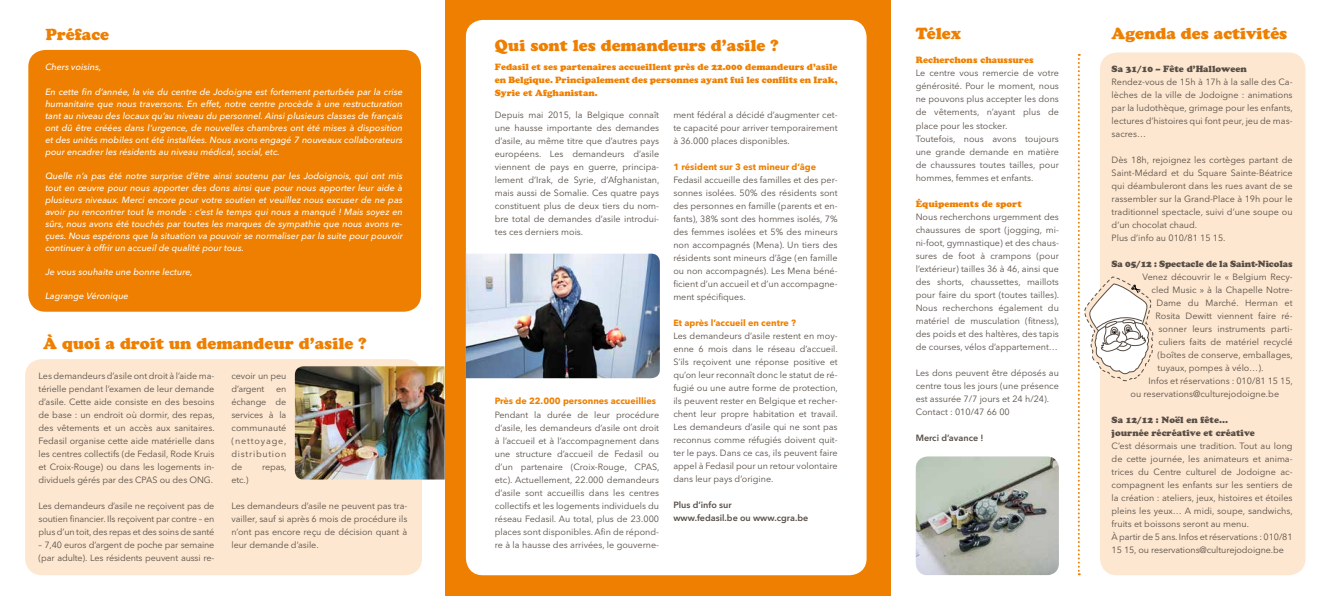
<style>
.page{position:relative;width:1324px;height:596px;background:#fff}
.page>*{position:absolute;margin:0;border:0;box-sizing:border-box;transform-origin:0 0}
.t1{font:16px "Cooper Black Std";color:#ee7f00}
.t2{font:9px/13px "Avenir Next LT Pro";color:#584e46;text-align:justify}
.t3{font:italic 500 9px/12px "Avenir Next LT Pro";color:#fff;text-align:justify}
.t4{font:9px/13px "Cooper Black Std";color:#ee7f00;text-align:justify}
.t5{font:9px/13px "Cooper Black Std";color:#584e46}
.t6{font:700 9px "Avenir Next LT Pro";color:#ee7f00}
.t7{font:600 9px/13px "Avenir Next LT Pro";color:#584e46}
</style>
<div class="page">
<div style="left:28px;top:50px;width:393px;height:261px;background:#ee7f00;border-radius:17px"></div>
<div style="left:445px;top:0;width:445px;height:595px;background:#ee7f00"></div>
<div style="left:466px;top:20px;width:400px;height:555px;background:#fff;border-radius:17px"></div>
<div style="left:1100px;top:52px;width:205px;height:523px;background:#fde7d0;border-radius:17px"></div>
<img style="left:916px;top:456px;width:143px;height:118px">
<div style="left:25px;top:359px;width:397px;height:216px;background:#fde7d0;border-radius:17px"></div>
<img style="left:295px;top:366px;width:150px;height:113px">
<img style="left:466px;top:253px;width:194px;height:125px">
<svg style="left:1078px;top:54px;width:76px;height:521px"></svg>
<h1 class="t1" style="left:45px;top:24px;width:65px">Préface</h1>
<p class="t3" style="left:45px;top:61px;width:57px">Chers voisins,</p>
<p class="t3" style="left:45px;top:85px;width:359px">En cette fin d’année, la vie du centre de Jodoigne est fortement perturbée par la crise humanitaire que nous traversons. En effet, notre centre procède à une restructuration tant au niveau des locaux qu’au niveau du personnel. Ainsi plusieurs classes de français ont dû être créées dans l’urgence, de nouvelles chambres ont été mises à disposition et des unités mobiles ont été installées. Nous avons engagé 7 nouveaux collaborateurs pour encadrer les résidents au niveau médical, social, etc.</p>
<p class="t3" style="left:45px;top:169px;width:359px">Quelle n’a pas été notre surprise d’être ainsi soutenu par les Jodoignois, qui ont mis tout en œuvre pour nous apporter des dons ainsi que pour nous apporter leur aide à plusieurs niveaux. Merci encore pour votre soutien et veuillez nous excuser de ne pas avoir pu rencontrer tout le monde : c’est le temps qui nous a manqué ! Mais soyez en sûrs, nous avons été touchés par toutes les marques de sympathie que nous avons re&shy;çues. Nous espérons que la situation va pouvoir se normaliser par la suite pour pouvoir continuer à offrir un accueil de qualité pour tous.</p>
<p class="t3" style="left:45px;top:265px;width:149px">Je vous souhaite une bonne lecture,</p>
<p class="t3" style="left:45px;top:289px;width:85px">Lagrange Véronique</p>
<h1 class="t1" style="left:43px;top:333px;width:325px">À quoi a droit un demandeur d’asile ?</h1>
<p class="t2" style="left:39px;top:369px;width:178px">Les demandeurs d’asile ont droit à l’aide ma&shy;térielle pendant l’examen de leur demande d’asile. Cette aide consiste en des besoins de base : un endroit où dormir, des repas, des vêtements et un accès aux sanitaires.<br>Fedasil organise cette aide matérielle dans les centres collectifs (de Fedasil, Rode Kruis et Croix-Rouge) ou dans les logements in&shy;dividuels gérés par des CPAS ou des ONG.</p>
<p class="t2" style="left:39px;top:499px;width:177px">Les demandeurs d’asile ne reçoivent pas de soutien financier. Ils reçoivent par contre – en plus d’un toit, des repas et des soins de santé</p>
<p class="t2" style="left:39px;top:538px;width:177px">– 7,40 euros d’argent de poche par semaine (par adulte). Les résidents peuvent aussi re-</p>
<p class="t2" style="left:231px;top:369px;width:56px">cevoir un peu d’argent</p>
<p class="t2" style="left:231px;top:382px;width:57px;text-indent:45px">en échange de services à la communauté (nettoyage, distribution de</p>
<p class="t2" style="left:262px;top:460px;width:26px">repas,</p>
<p class="t2" style="left:231px;top:473px;width:19px">etc.)</p>
<p class="t2" style="left:231px;top:499px;width:177px">Les demandeurs d’asile ne peuvent pas tra&shy;vailler, sauf si après 6 mois de procédure ils n’ont pas encore reçu de décision quant à leur demande d’asile.</p>
<h1 class="t1" style="left:495px;top:36px;width:285px">Qui sont les demandeurs d’asile ?</h1>
<p class="t4" style="left:495px;top:60px;width:344px">Fedasil et ses partenaires accueillent près de 22.000 demandeurs d’asile en Belgique. Principalement des personnes ayant fui les conflits en Irak, Syrie et Afghanistan.</p>
<p class="t2" style="left:495px;top:108px;width:166px">Depuis mai 2015, la Belgique connaît une hausse importante des demandes d’asile, au même titre que d’autres pays européens. Les demandeurs d’asile viennent de pays en guerre, principa&shy;lement d’Irak, de Syrie, d’Afghanistan, mais aussi de Somalie. Ces quatre pays constituent plus de deux tiers du nom&shy;bre total de demandes d’asile introdui&shy;tes ces derniers mois.</p>
<p class="t2" style="left:673px;top:108px;width:166px">ment fédéral a décidé d’augmenter cet&shy;te capacité pour arriver temporairement à 36.000 places disponibles.</p>
<p class="t6" style="left:673px;top:161px;width:144px">1 résident sur 3 est mineur d’âge</p>
<p class="t2" style="left:673px;top:173px;width:166px">Fedasil accueille des familles et des per&shy;sonnes isolées. 50% des résidents sont des personnes en famille (parents et en&shy;fants), 38% sont des hommes isolés, 7% des femmes isolées et 5% des mineurs non accompagnés (Mena). Un tiers des résidents sont mineurs d’âge (en famille ou non accompagnés). Les Mena béné&shy;ficient d’un accueil et d’un accompagne&shy;ment spécifiques.</p>
<p class="t6" style="left:673px;top:317px;width:124px">Et après l’accueil en centre ?</p>
<p class="t2" style="left:673px;top:329px;width:166px">Les demandeurs d’asile restent en moy&shy;enne 6 mois dans le réseau d’accueil.<br>S’ils reçoivent une réponse positive et qu’on leur reconnaît donc le statut de ré&shy;fugié ou une autre forme de protection, ils peuvent rester en Belgique et recher&shy;chent leur propre habitation et travail.<br>Les demandeurs d’asile qui ne sont pas reconnus comme réfugiés doivent quit&shy;ter le pays. Dans ce cas, ils peuvent faire appel à Fedasil pour un retour volontaire dans leur pays d’origine.</p>
<p class="t7" style="left:673px;top:498px;width:136px">Plus d’info sur<br>www.fedasil.be ou www.cgra.be</p>
<p class="t6" style="left:495px;top:395px;width:163px">Près de 22.000 personnes accueillies</p>
<p class="t2" style="left:495px;top:407px;width:166px">Pendant la durée de leur procédure d’asile, les demandeurs d’asile ont droit à l’accueil et à l’accompagnement dans une structure d’accueil de Fedasil ou d’un partenaire (Croix-Rouge, CPAS, etc). Actuellement, 22.000 demandeurs d’asile sont accueillis dans les centres collectifs et les logements individuels du réseau Fedasil. Au total, plus de 23.000 places sont disponibles. Afin de répond&shy;re à la hausse des arrivées, le gouverne-</p>
<h1 class="t1" style="left:916px;top:24px;width:47px">Télex</h1>
<h1 class="t1" style="left:1111px;top:24px;width:177px">Agenda des activités</h1>
<p class="t5" style="left:1111px;top:62px;width:137px">Sa 31/10 – Fête d’Halloween</p>
<p class="t2" style="left:1111px;top:75px;width:183px">Rendez-vous de 15h à 17h à la salle des Ca&shy;lèches de la ville de Jodoigne : animations par la ludothèque, grimage pour les enfants, lectures d’histoires qui font peur, jeu de mas&shy;sacres…</p>
<p class="t2" style="left:1111px;top:153px;width:183px;text-align:left">Dès 18h, rejoignez les cortèges partant de Saint-Médard et du Square Sainte-Béatrice qui déambuleront dans les rues avant de se rassembler sur la Grand-Place à 19h pour le traditionnel spectacle, suivi d’une soupe ou d’un chocolat chaud.<br>Plus d’info au 010/81 15 15.</p>
<p class="t5" style="left:1111px;top:257px;width:183px">Sa 05/12 : Spectacle de la Saint-Nicolas</p>
<p class="t2" style="left:1142px;top:270px;width:151px">Venez découvrir le « Belgium Recy-</p>
<p class="t2" style="left:1151px;top:283px;width:142px">cled Music » à la Chapelle Notre-</p>
<p class="t2" style="left:1156px;top:296px;width:138px">Dame du Marché. Herman et</p>
<p class="t2" style="left:1155px;top:309px;width:139px">Rosita Dewitt viennent faire ré-</p>
<p class="t2" style="left:1158px;top:322px;width:136px">sonner leurs instruments parti-</p>
<p class="t2" style="left:1158px;top:335px;width:135px">culiers faits de matériel recyclé</p>
<p class="t2" style="left:1157px;top:348px;width:137px">(boîtes de conserve, emballages,</p>
<p class="t2" style="left:1157px;top:361px;width:107px">tuyaux, pompes à vélo…).</p>
<p class="t2" style="left:1148px;top:374px;width:146px">Infos et réservations : 010/81 15 15,</p>
<p class="t2" style="left:1130px;top:387px;width:150px">ou reservations@culturejodoigne.be</p>
<p class="t5" style="left:1111px;top:413px;width:145px">Sa 12/12 : Noël en fête… journée récréative et créative</p>
<p class="t2" style="left:1111px;top:439px;width:183px;text-align:left">C’est désormais une tradition. Tout au long de cette journée, les animateurs et anima&shy;trices du Centre culturel de Jodoigne ac&shy;compagnent les enfants sur les sentiers de la création : ateliers, jeux, histoires et étoiles pleins les yeux… A midi, soupe, sandwichs, fruits et boissons seront au menu.<br>À partir de 5 ans. Infos et réservations : 010/81<br>15 15, ou reservations@culturejodoigne.be</p>
<p class="t4" style="left:916px;top:54px;width:119px">Recherchons chaussures</p>
<p class="t2" style="left:916px;top:67px;width:145px;text-align:left">Le centre vous remercie de votre générosité. Pour le moment, nous ne pouvons plus accepter les dons de vêtements, n’ayant plus de place pour les stocker.<br>Toutefois, nous avons toujours une grande demande en matière de chaussures toutes tailles, pour hommes, femmes et enfants.</p>
<p class="t4" style="left:916px;top:197px;width:108px">Équipements de sport</p>
<p class="t2" style="left:916px;top:210px;width:145px">Nous recherchons urgemment des chaussures de sport (jogging, mi&shy;ni-foot, gymnastique) et des chaus&shy;sures de foot à crampons (pour l’extérieur) tailles 36 à 46, ainsi que des shorts, chaussettes, maillots pour faire du sport (toutes tailles).<br>Nous recherchons également du matériel de musculation (fitness), des poids et des haltères, des tapis de courses, vélos d’appartement…</p>
<p class="t2" style="left:916px;top:366px;width:145px;text-align:left">Les dons peuvent être déposés au centre tous les jours (une présence est assurée 7/7 jours et 24 h/24).<br>Contact : 010/47 66 00</p>
<p class="t7" style="left:916px;top:431px;width:69px">Merci d’avance !</p>
</div>
